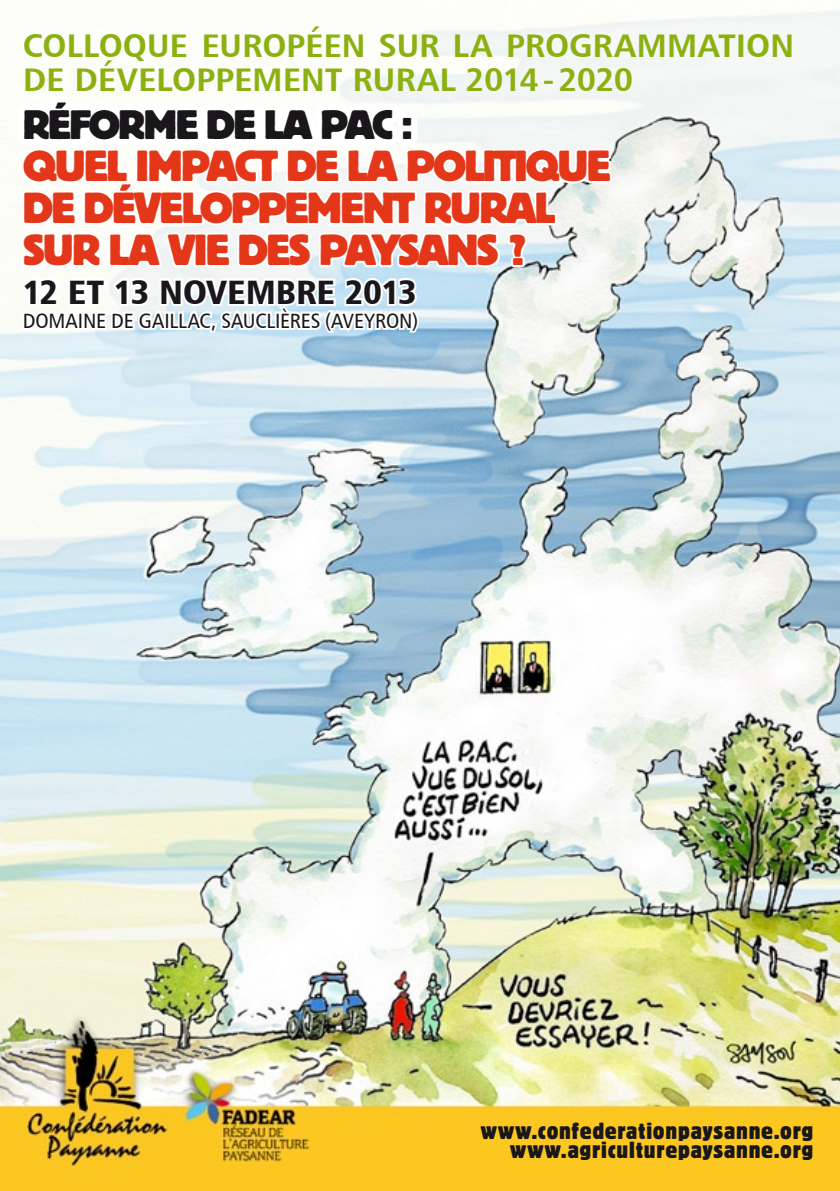
<style>
.page{position:relative;width:840px;height:1191px;background:#fff}
.page>*{position:absolute;margin:0;border:0;box-sizing:border-box;transform-origin:0 0}
.t1{font:700 43.2px/42px "Block BE";letter-spacing:-.04em;color:#e43719}
.t2{font:700 40.8px "Block BE";letter-spacing:-.04em;color:#1a171b}
.t3{font:33.8px "Humanist 777 BT Black Condensed B";letter-spacing:-.005em;color:#1a171b;scale:1.06 1}
.t4{font:32.6px/34px "Humanist 777 BT Bold Condensed B";letter-spacing:-.005em;color:#8bb110;scale:1.16 1}
.t5{font:condensed 23.2px/19.6px "Block BE";letter-spacing:.035em;color:#1a171b;text-align:right;scale:1.11 1}
.t6{font:20.6px "Humanist 777 BT Roman Condensed B";letter-spacing:-.005em;color:#1a171b;scale:1.06 1}
</style>
<div class="page">
<img style="left:0;top:11px;width:839px;height:1180px">
<svg style="left:12px;top:11px;width:601px;height:365px"></svg>
<p class="t4" style="left:23px;top:28px;width:666px">COLLOQUE EUROPÉEN SUR LA PROGRAMMATION<br>DE DÉVELOPPEMENT RURAL 2014 - 2020</p>
<p class="t2" style="left:23px;top:102px;width:391px">RÉFORME DE LA PAC :</p>
<h1 class="t1" style="left:23px;top:146px;width:589px">QUEL IMPACT DE LA POLITIQUE<br>DE DÉVELOPPEMENT RURAL<br>SUR LA VIE DES PAYSANS ?</h1>
<p class="t3" style="left:23px;top:270px;width:373px">12 ET 13 NOVEMBRE 2013</p>
<p class="t6" style="left:23px;top:308px;width:374px">DOMAINE DE GAILLAC, SAUCLIÈRES (AVEYRON)</p>
<p class="t5" style="left:480px;top:1121px;width:301px">www.confederationpaysanne.org www.agriculturepaysanne.org</p>
</div>
